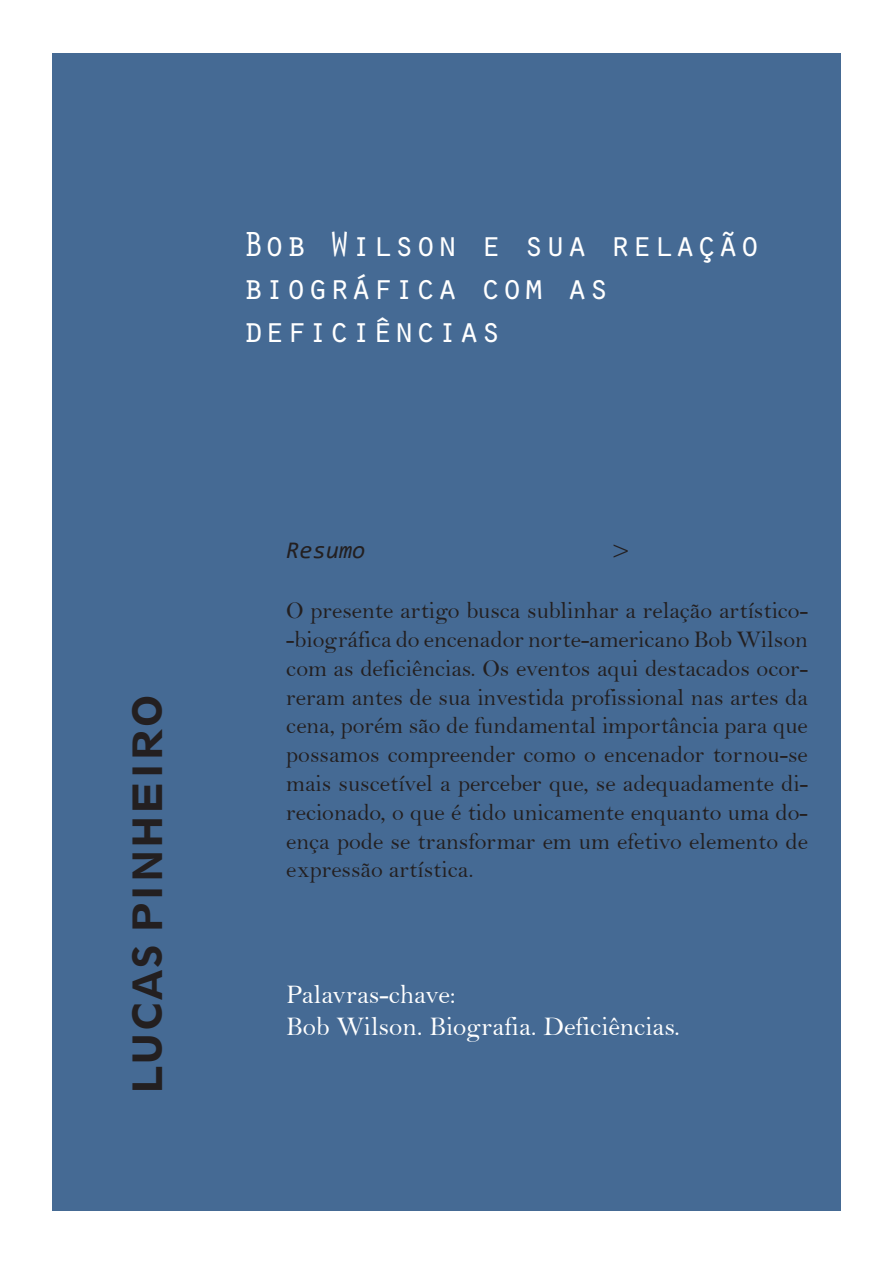
<style>
.page{position:relative;width:893px;height:1263px;background:#fff}
.page>*{position:absolute;margin:0;border:0;box-sizing:border-box;transform-origin:0 0}
.t1{font:800 37.8px "Geometric 212 BT";color:#231f20}
.t2{font:36px/43.2px "Orator Std";color:#fff}
.t3{font:27px/32.4px "Bell";color:#fff}
.t4{font:27px "Bell";color:#231f20}
.t5{font:24px/28.8px "Bell";color:#231f20;text-align:justify}
.t6{font:italic 24px "Consolas";color:#231f20}
</style>
<div class="page">
<div style="left:52px;top:53px;width:789px;height:1158px;background:#456a94"></div>
<h1 class="t1" style="left:123px;top:1095px;width:402px;rotate:-90deg">Lucas Pinheiro</h1>
<h2 class="t2" style="left:242px;top:221px;width:520px">Bob Wilson e sua relação biográfica com as deficiências</h2>
<p class="t6" style="left:286px;top:534px;width:81px">Resumo</p>
<p class="t4" style="left:612px;top:533px;width:20px">&gt;</p>
<p class="t5" style="left:286px;top:596px;width:523px">O presente artigo busca sublinhar a relação artístico--biográfica do encenador norte-americano Bob Wilson com as deficiências. Os eventos aqui destacados ocor&shy;reram antes de sua investida profissional nas artes da cena, porém são de fundamental importância para que possamos compreender como o encenador tornou-se mais suscetível a perceber que, se adequadamente di&shy;recionado, o que é tido unicamente enquanto uma do&shy;ença pode se transformar em um efetivo elemento de expressão artística.</p>
<p class="t3" style="left:286px;top:978px;width:395px">Palavras-chave:<br>Bob Wilson. Biografia. Deficiências.</p>
</div>
